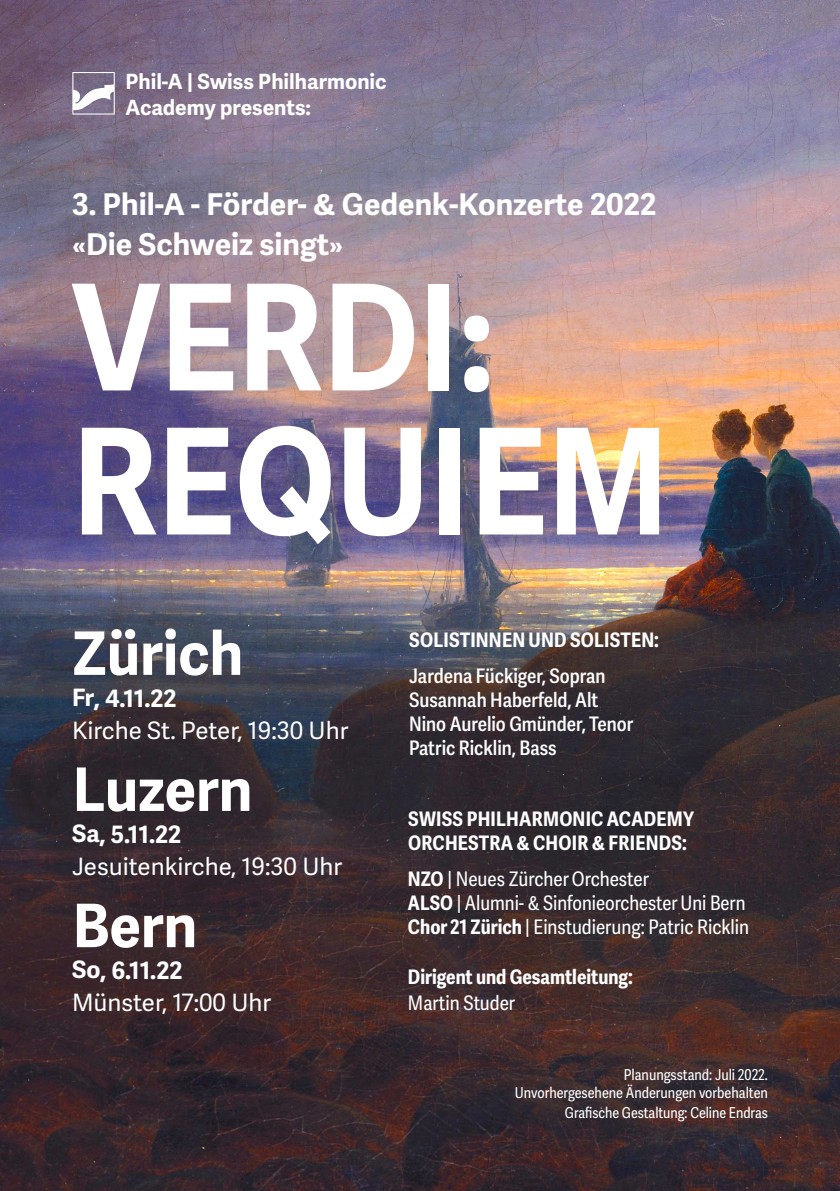
<style>
.page{position:relative;width:840px;height:1191px;background:#fff}
.page>*{position:absolute;margin:0;border:0;box-sizing:border-box;transform-origin:0 0}
.t1{font:700 147.4px "Adelle Sans";color:#fff;scale:.9 1}
.t2{font:700 60px "Adelle Sans";color:#fff;scale:.96 1}
.t3{font:700 30px "Adelle Sans";color:#fff}
.t4{font:24px "Adelle Sans";color:#fff}
.t5{font:700 24px "Adelle Sans";color:#fff}
.t6{font:700 21px "Adelle Sans";color:#fff}
.t7{font:20px "Adelle Sans Cnd";color:#fff}
.t8{font:700 20px "Adelle Sans Cnd";letter-spacing:.01em;color:#fff}
.t9{font:600 20px "Adelle Sans Cnd";color:#fff}
.t10{font:15px "Adelle Sans Cnd";color:#fff}
.s1{font-weight:700}
</style>
<div class="page">
<img style="left:0;top:0;width:839px;height:1191px">
<svg style="left:72px;top:72px;width:43px;height:43px"></svg>
<p class="t6" style="left:125px;top:68px;width:263px">Phil-A | Swiss Philharmonic</p>
<p class="t6" style="left:125px;top:94px;width:187px">Academy presents:</p>
<p class="t3" style="left:72px;top:186px;width:585px">3. Phil-A - Förder- &amp; Gedenk-Konzerte 2022</p>
<p class="t3" style="left:72px;top:226px;width:272px">«Die Schweiz singt»</p>
<p class="t1" style="left:72px;top:249px;width:470px">VERDI:</p>
<p class="t1" style="left:72px;top:393px;width:664px">REQUIEM</p>
<p class="t2" style="left:73px;top:617px;width:179px">Zürich</p>
<p class="t5" style="left:72px;top:684px;width:106px">Fr, 4.11.22</p>
<p class="t4" style="left:72px;top:716px;width:278px">Kirche St. Peter, 19:30 Uhr</p>
<p class="t2" style="left:73px;top:753px;width:189px">Luzern</p>
<p class="t5" style="left:72px;top:820px;width:111px">Sa, 5.11.22</p>
<p class="t4" style="left:72px;top:852px;width:271px">Jesuitenkirche, 19:30 Uhr</p>
<p class="t2" style="left:73px;top:889px;width:131px">Bern</p>
<p class="t5" style="left:72px;top:956px;width:112px">So, 6.11.22</p>
<p class="t4" style="left:72px;top:988px;width:201px">Münster, 17:00 Uhr</p>
<p class="t8" style="left:409px;top:627px;width:251px">SOLISTINNEN UND SOLISTEN:</p>
<p class="t9" style="left:409px;top:664px;width:198px">Jardena Fückiger, Sopran</p>
<p class="t9" style="left:409px;top:688px;width:191px">Susannah Haberfeld, Alt</p>
<p class="t9" style="left:409px;top:712px;width:226px">Nino Aurelio Gmünder, Tenor</p>
<p class="t9" style="left:409px;top:736px;width:149px">Patric Ricklin, Bass</p>
<p class="t8" style="left:408px;top:807px;width:287px">SWISS PHILHARMONIC ACADEMY</p>
<p class="t8" style="left:408px;top:831px;width:280px">ORCHESTRA &amp; CHOIR &amp; FRIENDS:</p>
<p class="t7" style="left:408px;top:867px;width:242px"><span class="s1">NZO</span> | Neues Zürcher Orchester</p>
<p class="t7" style="left:408px;top:891px;width:339px"><span class="s1">ALSO</span> | Alumni- &amp; Sinfonieorchester Uni Bern</p>
<p class="t7" style="left:408px;top:915px;width:342px"><span class="s1">Chor 21 Zürich</span> | Einstudierung: Patric Ricklin</p>
<p class="t8" style="left:408px;top:965px;width:226px">Dirigent und Gesamtleitung:</p>
<p class="t7" style="left:408px;top:991px;width:109px">Martin Studer</p>
<p class="t10" style="left:623px;top:1066px;width:145px">Planungsstand: Juli 2022.</p>
<p class="t10" style="left:514px;top:1084px;width:254px">Unvorhergesehene Änderungen vorbehalten</p>
<p class="t10" style="left:564px;top:1104px;width:204px">Grafische Gestaltung: Celine Endras</p>
</div>
